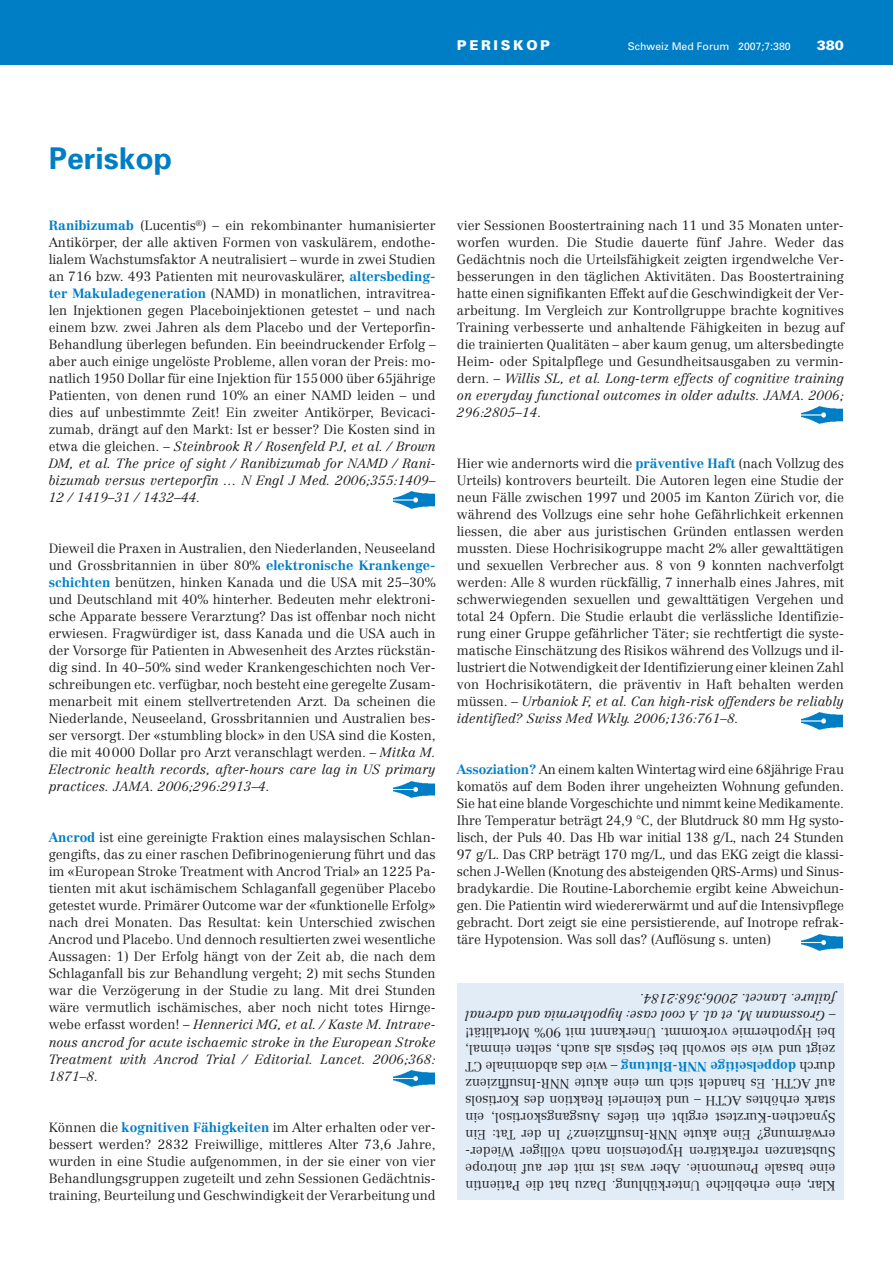
<style>
.page{position:relative;width:893px;height:1263px;background:#fff}
.page>*{position:absolute;margin:0;border:0;box-sizing:border-box;transform-origin:0 0}
.t1{font:700 30px "Univers";color:#007ec5}
.t2{font:900 13.5px "Univers";letter-spacing:.2em;color:#fff}
.t3{font:300 13.2px/17px "Centennial";color:#231f20;text-align:justify}
.t4{font:italic 300 13.2px/17px "Centennial";color:#231f20}
.t5{font:10.5px "Univers";color:#fff}
.s1{font-weight:700;color:#007ec5}
.s2{font-style:italic}
</style>
<div class="page">
<img style="left:802px;top:934px;width:40px;height:17px">
<img style="left:802px;top:713px;width:40px;height:16px">
<img style="left:802px;top:407px;width:40px;height:16px">
<div style="left:0;top:0;width:893px;height:64px;background:#007ec5"></div>
<img style="left:394px;top:1070px;width:40px;height:17px">
<img style="left:394px;top:781px;width:40px;height:16px">
<img style="left:394px;top:492px;width:40px;height:16px">
<div style="left:457px;top:983px;width:387px;height:217px;background:#e1ecf7"></div>
<p class="t2" style="left:457px;top:40px;width:95px">PERISKOP</p>
<p class="t5" style="left:628px;top:42px;width:164px">Schweiz Med Forum 2007;7:380</p>
<p class="t2" style="left:817px;top:40px;width:29px">380</p>
<h1 class="t1" style="left:49px;top:147px;width:125px">Periskop</h1>
<p class="t3" style="left:49px;top:218px;width:388px"><span class="s1">Ranibizumab</span> (Lucentis<sup>®</sup>) – ein rekombinanter humanisierter Antikörper, der alle aktiven Formen von vaskulärem, endothe&shy;lialem Wachstumsfaktor A neutralisiert – wurde in zwei Studien an 716 bzw. 493 Patienten mit neurovaskulärer, <span class="s1">altersbeding&shy;ter Makuladegeneration</span> (NAMD) in monatlichen, intravitrea&shy;len Injektionen gegen Placeboinjektionen getestet – und nach einem bzw. zwei Jahren als dem Placebo und der Verteporfin-Behandlung überlegen befunden. Ein beeindruckender Erfolg – aber auch einige ungelöste Probleme, allen voran der Preis: mo&shy;natlich 1950 Dollar für eine Injektion für 155000 über 65jährige Patienten, von denen rund 10% an einer NAMD leiden – und dies auf unbestimmte Zeit! Ein zweiter Antikörper, Bevicaci&shy;zumab, drängt auf den Markt: Ist er besser? Die Kosten sind in etwa die gleichen. <span class="s2">– Steinbrook R / Rosenfeld PJ, et al. / Brown DM, et al. The price of sight / Ranibizumab for NAMD / Rani&shy;bizumab versus verteporfin … N Engl J Med. 2006;355:1409– 12 / 1419–31 / 1432–44.</span></p>
<p class="t3" style="left:49px;top:541px;width:388px">Dieweil die Praxen in Australien, den Niederlanden, Neuseeland und Grossbritannien in über 80% <span class="s1">elektronische Krankenge&shy;schichten</span> benützen, hinken Kanada und die USA mit 25–30% und Deutschland mit 40% hinterher. Bedeuten mehr elektroni&shy;sche Apparate bessere Verarztung? Das ist offenbar noch nicht erwiesen. Fragwürdiger ist, dass Kanada und die USA auch in der Vorsorge für Patienten in Abwesenheit des Arztes rückstän&shy;dig sind. In 40–50% sind weder Krankengeschichten noch Ver&shy;schreibungen etc. verfügbar, noch besteht eine geregelte Zusam&shy;menarbeit mit einem stellvertretenden Arzt. Da scheinen die Niederlande, Neuseeland, Grossbritannien und Australien bes&shy;ser versorgt. Der «stumbling block» in den USA sind die Kosten, die mit 40000 Dollar pro Arzt veranschlagt werden. <span class="s2">– Mitka M.<br>Electronic health records, after-hours care lag in US primary practices. JAMA. 2006;296:2913–4.</span></p>
<p class="t3" style="left:49px;top:830px;width:388px"><span class="s1">Ancrod</span> ist eine gereinigte Fraktion eines malaysischen Schlan&shy;gengifts, das zu einer raschen Defibrinogenierung führt und das im «European Stroke Treatment with Ancrod Trial» an 1225 Pa&shy;tienten mit akut ischämischem Schlaganfall gegenüber Placebo getestet wurde. Primärer Outcome war der «funktionelle Erfolg» nach drei Monaten. Das Resultat: kein Unterschied zwischen Ancrod und Placebo. Und dennoch resultierten zwei wesentliche Aussagen: 1) Der Erfolg hängt von der Zeit ab, die nach dem Schlaganfall bis zur Behandlung vergeht; 2) mit sechs Stunden war die Verzögerung in der Studie zu lang. Mit drei Stunden wäre vermutlich ischämisches, aber noch nicht totes Hirnge&shy;webe erfasst worden! <span class="s2">– Hennerici MG, et al. / Kaste M. Intrave&shy;nous ancrod for acute ischaemic stroke in the European Stroke Treatment with Ancrod Trial / Editorial. Lancet. 2006;368:<br>1871–8.</span></p>
<p class="t3" style="left:49px;top:1119px;width:388px">Können die <span class="s1">kognitiven Fähigkeiten</span> im Alter erhalten oder ver&shy;bessert werden? 2832 Freiwillige, mittleres Alter 73,6 Jahre, wurden in eine Studie aufgenommen, in der sie einer von vier Behandlungsgruppen zugeteilt und zehn Sessionen Gedächtnis&shy;training, Beurteilung und Geschwindigkeit der Verarbeitung und</p>
<p class="t3" style="left:457px;top:218px;width:388px">vier Sessionen Boostertraining nach 11 und 35 Monaten unter&shy;worfen wurden. Die Studie dauerte fünf Jahre. Weder das Gedächtnis noch die Urteilsfähigkeit zeigten irgendwelche Ver&shy;besserungen in den täglichen Aktivitäten. Das Boostertraining hatte einen signifikanten Effekt auf die Geschwindigkeit der Ver&shy;arbeitung. Im Vergleich zur Kontrollgruppe brachte kognitives Training verbesserte und anhaltende Fähigkeiten in bezug auf die trainierten Qualitäten – aber kaum genug, um altersbedingte Heim- oder Spitalpflege und Gesundheitsausgaben zu vermin&shy;dern. <span class="s2">– Willis SL, et al. Long-term effects of cognitive training on everyday functional outcomes in older adults. JAMA. 2006; 296:2805–14.</span></p>
<p class="t3" style="left:457px;top:456px;width:388px">Hier wie andernorts wird die <span class="s1">präventive Haft</span> (nach Vollzug des Urteils) kontrovers beurteilt. Die Autoren legen eine Studie der neun Fälle zwischen 1997 und 2005 im Kanton Zürich vor, die während des Vollzugs eine sehr hohe Gefährlichkeit erkennen liessen, die aber aus juristischen Gründen entlassen werden mussten. Diese Hochrisikogruppe macht 2% aller gewalttätigen und sexuellen Verbrecher aus. 8 von 9 konnten nachverfolgt werden: Alle 8 wurden rückfällig, 7 innerhalb eines Jahres, mit schwerwiegenden sexuellen und gewalttätigen Vergehen und total 24 Opfern. Die Studie erlaubt die verlässliche Identifizie&shy;rung einer Gruppe gefährlicher Täter; sie rechtfertigt die syste&shy;matische Einschätzung des Risikos während des Vollzugs und il&shy;lustriert die Notwendigkeit der Identifizierung einer kleinen Zahl von Hochrisikotätern, die präventiv in Haft behalten werden müssen. <span class="s2">– Urbaniok F, et al. Can high-risk offenders be reliably identified? Swiss Med Wkly. 2006;136:761–8.</span></p>
<p class="t3" style="left:457px;top:762px;width:388px"><span class="s1">Assoziation?</span> An einem kalten Wintertag wird eine 68jährige Frau komatös auf dem Boden ihrer ungeheizten Wohnung gefunden.<br>Sie hat eine blande Vorgeschichte und nimmt keine Medikamente.<br>Ihre Temperatur beträgt 24,9 °C, der Blutdruck 80 mm Hg systo&shy;lisch, der Puls 40. Das Hb war initial 138 g/L, nach 24 Stunden 97 g/L. Das CRP beträgt 170 mg/L, und das EKG zeigt die klassi&shy;schen J-Wellen (Knotung des absteigenden QRS-Arms) und Sinus&shy;bradykardie. Die Routine-Laborchemie ergibt keine Abweichun&shy;gen. Die Patientin wird wiedererwärmt und auf die Intensivpflege gebracht. Dort zeigt sie eine persistierende, auf Inotrope refrak&shy;täre Hypotension. Was soll das? (Auflösung s. unten)</p>
<p class="t4" style="left:835px;top:1023px;width:371px;rotate:-180deg">– Grossmann M, et al. A cool case: hypothermia and adrenal failure. Lancet. 2006;368:2184.</p>
<p class="t3" style="left:835px;top:1193px;width:371px;rotate:-180deg">Klar, eine erhebliche Unterkühlung. Dazu hat die Patientin eine basale Pneumonie. Aber was ist mit der auf inotrope Substanzen refraktären Hypotension nach völliger Wieder&shy;erwärmung? Eine akute NNR-Insuffizienz? In der Tat: Ein Synacthen-Kurztest ergibt ein tiefes Ausgangskortisol, ein stark erhöhtes ACTH – und keinerlei Reaktion des Kortisols auf ACTH. Es handelt sich um eine akute NNR-Insuffizienz durch <span class="s1">doppelseitige NNR-Blutung</span> – wie das abdominale CT zeigt und wie sie sowohl bei Sepsis als auch, selten einmal, bei Hypothermie vorkommt. Unerkannt mit 90% Mortalität!</p>
</div>
